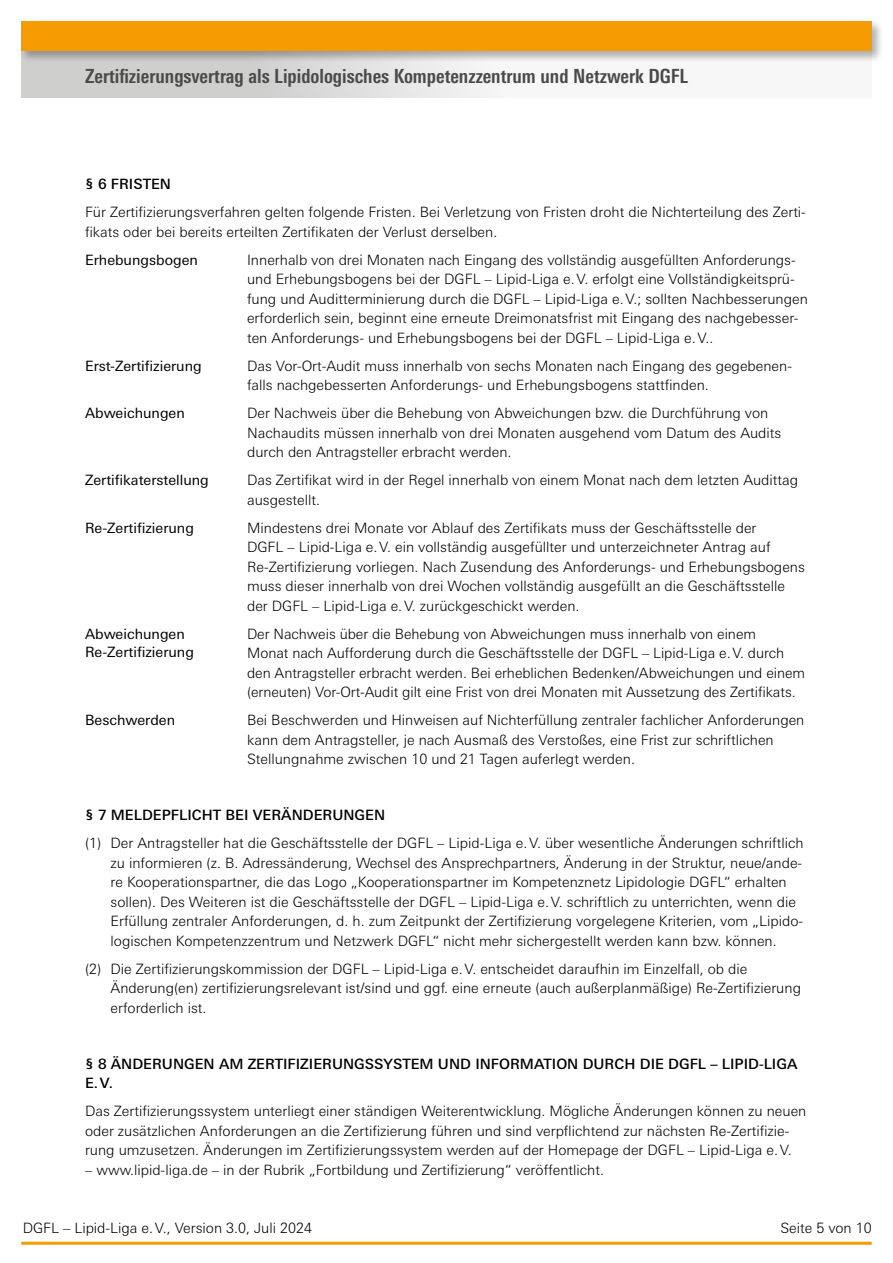
<style>
.page{position:relative;width:893px;height:1263px;background:#fff}
.page>*{position:absolute;margin:0;border:0;box-sizing:border-box;transform-origin:0 0}
.t1{font:700 condensed 19.5px "Univers Next Pro";color:#4a4a49}
.t2{font:300 14.25px/19.5px "Univers Next Pro";color:#000}
.t3{font:14.25px "Univers Next Pro";color:#000}
.t4{font:500 14.25px/19.5px "Univers Next Pro";color:#000}
</style>
<div class="page">
<hr style="left:21px;top:1242px;width:851px;height:3px;background:#f59c00">
<div style="left:21px;top:34px;width:851px;height:64px;background:linear-gradient(to right,#cacac9,#fff)"></div>
<div style="left:20px;top:20px;width:864px;height:42px;background:#000;opacity:.3"></div>
<div style="left:21px;top:21px;width:851px;height:30px;background:#f59c00"></div>
<h1 class="t1" style="left:85px;top:64px;width:605px">Zertifizierungsvertrag als Lipidologisches Kompetenzzentrum und Netzwerk DGFL</h1>
<p class="t4" style="left:85px;top:174px;width:88px">§ 6 FRISTEN</p>
<p class="t2" style="left:85px;top:202px;width:722px">Für Zertifizierungsverfahren gelten folgende Fristen. Bei Verletzung von Fristen droht die Nichterteilung des Zerti&shy;fikats oder bei bereits erteilten Zertifikaten der Verlust derselben.</p>
<p class="t3" style="left:85px;top:252px;width:114px">Erhebungsbogen</p>
<p class="t2" style="left:247px;top:250px;width:562px">Innerhalb von drei Monaten nach Eingang des vollständig ausgefüllten Anforderungs&shy;und Erhebungsbogens bei der DGFL – Lipid-Liga e.V. erfolgt eine Vollständigkeitsprü&shy;fung und Auditterminierung durch die DGFL – Lipid-Liga e.V.; sollten Nachbesserungen erforderlich sein, beginnt eine erneute Dreimonatsfrist mit Eingang des nachgebesser&shy;ten Anforderungs- und Erhebungsbogens bei der DGFL – Lipid-Liga e.V..</p>
<p class="t3" style="left:85px;top:358px;width:118px">Erst-Zertifizierung</p>
<p class="t2" style="left:247px;top:356px;width:547px">Das Vor-Ort-Audit muss innerhalb von sechs Monaten nach Eingang des gegebenen&shy;falls nachgebesserten Anforderungs- und Erhebungsbogens stattfinden.</p>
<p class="t3" style="left:85px;top:405px;width:101px">Abweichungen</p>
<p class="t2" style="left:247px;top:403px;width:536px">Der Nachweis über die Behebung von Abweichungen bzw. die Durchführung von<br>Nachaudits müssen innerhalb von drei Monaten ausgehend vom Datum des Audits durch den Antragsteller erbracht werden.</p>
<p class="t3" style="left:85px;top:472px;width:125px">Zertifikaterstellung</p>
<p class="t2" style="left:247px;top:470px;width:553px">Das Zertifikat wird in der Regel innerhalb von einem Monat nach dem letzten Audittag ausgestellt.</p>
<p class="t3" style="left:85px;top:519px;width:110px">Re-Zertifizierung</p>
<p class="t2" style="left:247px;top:518px;width:559px">Mindestens drei Monate vor Ablauf des Zertifikats muss der Geschäftsstelle der<br>DGFL – Lipid-Liga e.V. ein vollständig ausgefüllter und unterzeichneter Antrag auf Re-Zertifizierung vorliegen. Nach Zusendung des Anforderungs- und Erhebungsbogens muss dieser innerhalb von drei Wochen vollständig ausgefüllt an die Geschäftsstelle der DGFL – Lipid-Liga e.V. zurückgeschickt werden.</p>
<p class="t3" style="left:85px;top:625px;width:101px">Abweichungen</p>
<p class="t2" style="left:247px;top:624px;width:560px">Der Nachweis über die Behebung von Abweichungen muss innerhalb von einem<br>Monat nach Aufforderung durch die Geschäftsstelle der DGFL – Lipid-Liga e.V. durch den Antragsteller erbracht werden. Bei erheblichen Bedenken/Abweichungen und einem (erneuten) Vor-Ort-Audit gilt eine Frist von drei Monaten mit Aussetzung des Zertifikats.</p>
<p class="t3" style="left:85px;top:712px;width:92px">Beschwerden</p>
<p class="t2" style="left:247px;top:710px;width:559px">Bei Beschwerden und Hinweisen auf Nichterfüllung zentraler fachlicher Anforderungen kann dem Antragsteller, je nach Ausmaß des Verstoßes, eine Frist zur schriftlichen<br>Stellungnahme zwischen 10 und 21 Tagen auferlegt werden.</p>
<p class="t3" style="left:85px;top:644px;width:110px">Re-Zertifizierung</p>
<p class="t4" style="left:85px;top:805px;width:302px">§ 7 MELDEPFLICHT BEI VERÄNDERUNGEN</p>
<p class="t2" style="left:111px;top:833px;width:695px;text-indent:-26px">(1) Der Antragsteller hat die Geschäftsstelle der DGFL – Lipid-Liga e.V. über wesentliche Änderungen schriftlich zu informieren (z. B. Adressänderung, Wechsel des Ansprechpartners, Änderung in der Struktur, neue/ande&shy;re Kooperationspartner, die das Logo „Kooperationspartner im Kompetenznetz Lipidologie DGFL“ erhalten sollen). Des Weiteren ist die Geschäftsstelle der DGFL – Lipid-Liga e.V. schriftlich zu unterrichten, wenn die Erfüllung zentraler Anforderungen, d. h. zum Zeitpunkt der Zertifizierung vorgelegene Kriterien, vom „Lipido&shy;logischen Kompetenzzentrum und Netzwerk DGFL“ nicht mehr sichergestellt werden kann bzw. können.</p>
<p class="t2" style="left:111px;top:959px;width:692px;text-indent:-26px">(2) Die Zertifizierungskommission der DGFL – Lipid-Liga e.V. entscheidet daraufhin im Einzelfall, ob die<br>Änderung(en) zertifizierungsrelevant ist/sind und ggf. eine erneute (auch außerplanmäßige) Re-Zertifizierung erforderlich ist.</p>
<p class="t4" style="left:85px;top:1054px;width:714px">§ 8 ÄNDERUNGEN AM ZERTIFIZIERUNGSSYSTEM UND INFORMATION DURCH DIE DGFL – LIPID-LIGA<br>E.V.</p>
<p class="t2" style="left:85px;top:1101px;width:723px">Das Zertifizierungssystem unterliegt einer ständigen Weiterentwicklung. Mögliche Änderungen können zu neuen oder zusätzlichen Anforderungen an die Zertifizierung führen und sind verpflichtend zur nächsten Re-Zertifizie&shy;rung umzusetzen. Änderungen im Zertifizierungssystem werden auf der Homepage der DGFL – Lipid-Liga e.V.</p>
<p class="t2" style="left:85px;top:1160px;width:520px">– www.lipid-liga.de – in der Rubrik „Fortbildung und Zertifizierung“ veröffentlicht.</p>
<p class="t2" style="left:23px;top:1218px;width:291px">DGFL – Lipid-Liga e.V., Version 3.0, Juli 2024</p>
<p class="t2" style="left:780px;top:1218px;width:93px">Seite 5 von 10</p>
</div>
